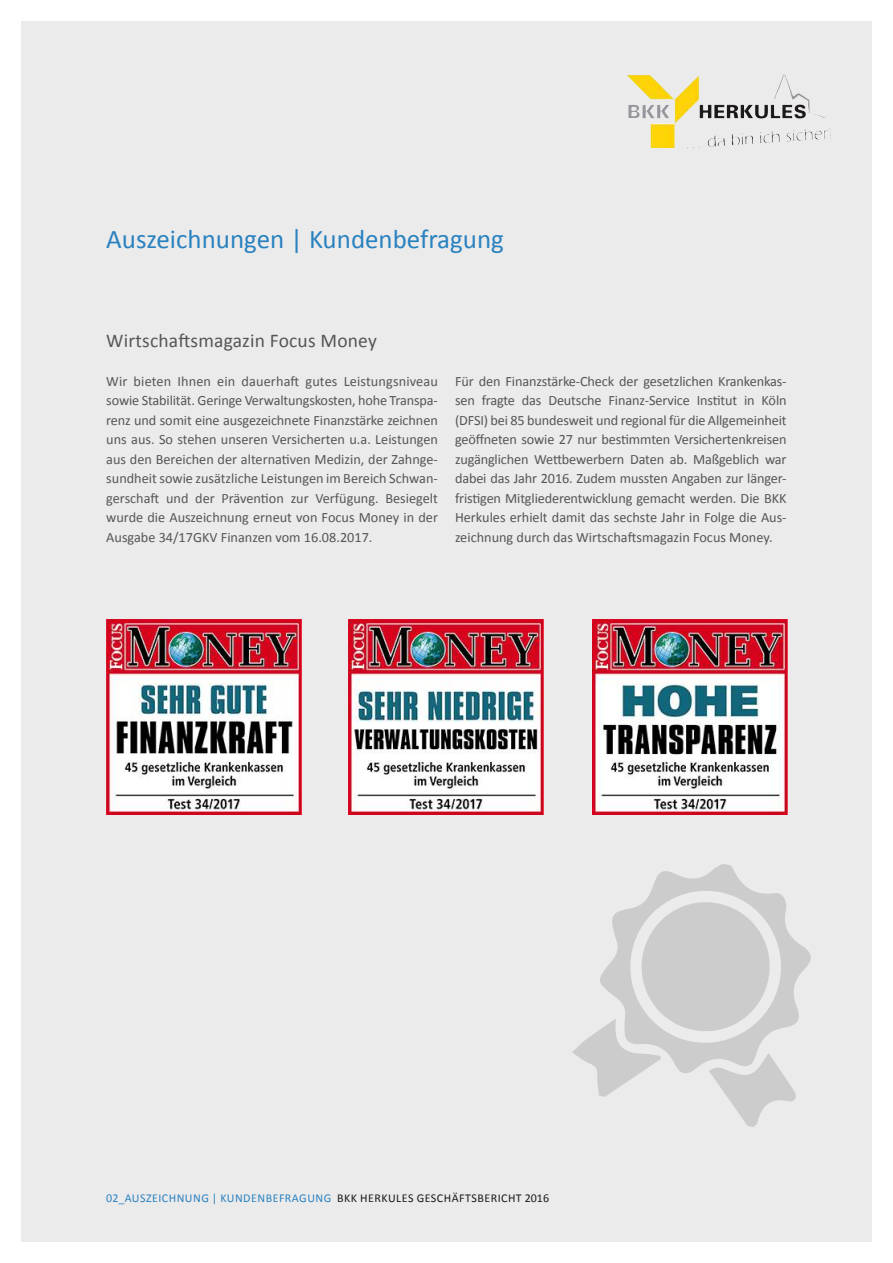
<style>
.page{position:relative;width:893px;height:1263px;background:#fff}
.page>*{position:absolute;margin:0;border:0;box-sizing:border-box;transform-origin:0 0}
.t1{font:27px "Calibri";color:#2982c0}
.t2{font:19.5px "Calibri";letter-spacing:.01em;color:#565655}
.t3{font:14.25px/19.5px "Calibri";color:#565655;text-align:justify}
.t4{font:12px "Calibri";letter-spacing:.04em;color:#2982c0}
.s1{color:#1b1b1a}
</style>
<div class="page">
<div style="left:21px;top:21px;width:851px;height:1221px;background:#ecebec"></div>
<svg style="left:649px;top:864px;width:162px;height:155px"></svg>
<svg style="left:572px;top:895px;width:226px;height:232px"></svg>
<img style="left:773px;top:75px;width:37px;height:39px">
<img style="left:106px;top:620px;width:195px;height:195px">
<img style="left:592px;top:620px;width:195px;height:195px">
<img style="left:349px;top:620px;width:195px;height:195px">
<h1 class="t1" style="left:106px;top:222px;width:399px">Auszeichnungen | Kundenbefragung</h1>
<h2 class="t2" style="left:106px;top:328px;width:272px">Wirtschaftsmagazin Focus Money</h2>
<p class="t3" style="left:106px;top:371px;width:333px">Wir bieten Ihnen ein dauerhaft gutes Leistungsniveau sowie Stabilität. Geringe Verwaltungskosten, hohe Transpa&shy;renz und somit eine ausgezeichnete Finanzstärke zeichnen uns aus. So stehen unseren Versicherten u.a. Leistungen aus den Bereichen der alternativen Medizin, der Zahnge&shy;sundheit sowie zusätzliche Leistungen im Bereich Schwan&shy;gerschaft und der Prävention zur Verfügung. Besiegelt wurde die Auszeichnung erneut von Focus Money in der Ausgabe 34/17GKV Finanzen vom 16.08.2017.</p>
<p class="t3" style="left:455px;top:371px;width:333px">Für den Finanzstärke-Check der gesetzlichen Krankenkas&shy;sen fragte das Deutsche Finanz-Service Institut in Köln (DFSI) bei 85 bundesweit und regional für die Allgemeinheit geöffneten sowie 27 nur bestimmten Versichertenkreisen zugänglichen Wettbewerbern Daten ab. Maßgeblich war dabei das Jahr 2016. Zudem mussten Angaben zur länger&shy;fristigen Mitgliederentwicklung gemacht werden. Die BKK Herkules erhielt damit das sechste Jahr in Folge die Aus&shy;zeichnung durch das Wirtschaftsmagazin Focus Money.</p>
<p class="t4" style="left:106px;top:1191px;width:444px">02_AUSZEICHNUNG | KUNDENBEFRAGUNG <span class="s1">BKK HERKULES GESCHÄFTSBERICHT 2016</span></p>
</div>
